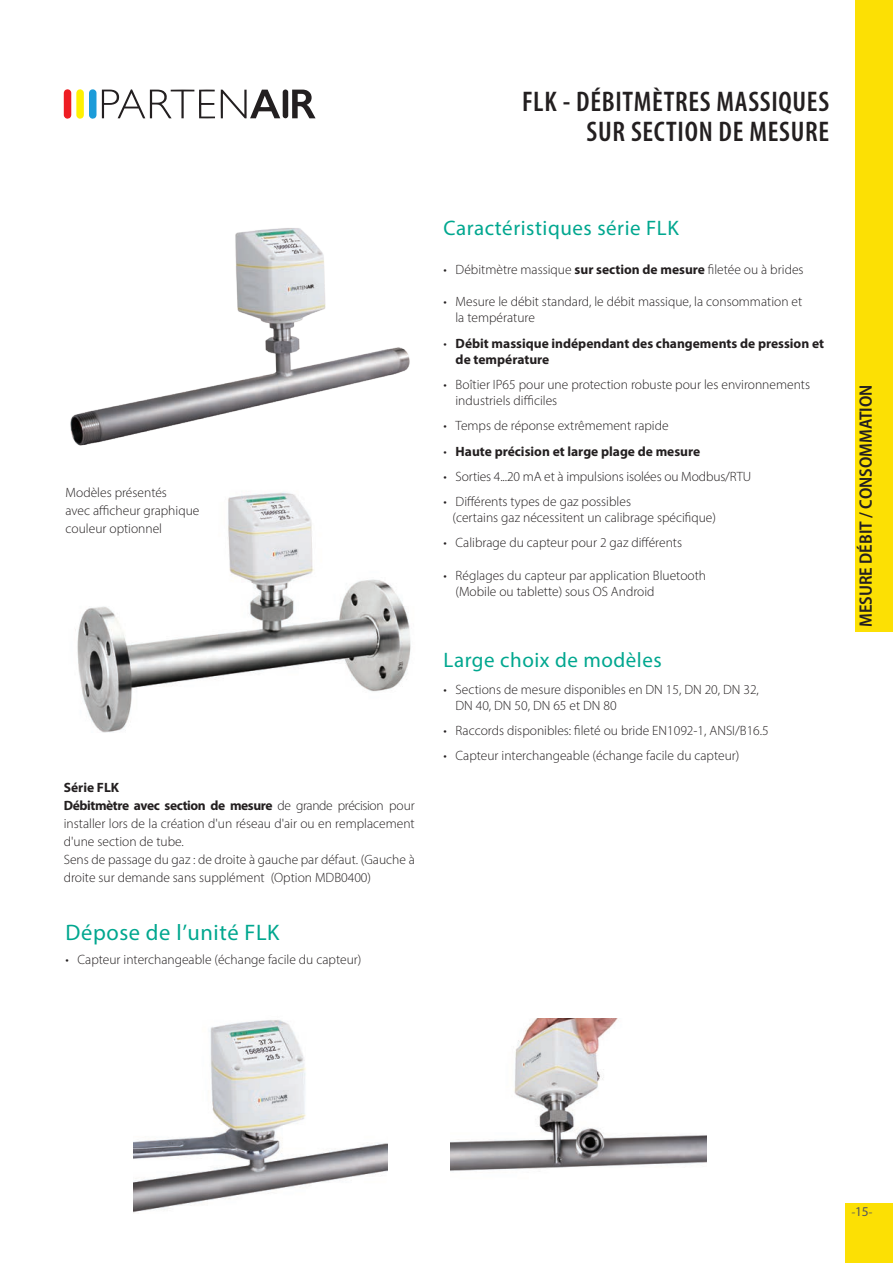
<style>
.page{position:relative;width:893px;height:1263px;background:#fff}
.page>*{position:absolute;margin:0;border:0;box-sizing:border-box;transform-origin:0 0}
.t1{font:600 condensed 28.5px/30px "Myriad Pro";letter-spacing:.025em;color:#231f20;text-align:right}
.t2{font:22.5px "Myriad Pro";letter-spacing:.025em;color:#00a78f}
.t3{font:21px "Myriad Pro";letter-spacing:.025em;color:#00a78f}
.t4{font:600 semi-condensed 18px "Myriad Pro";color:#231f20}
.t5{font:300 13.5px/16.2px "Myriad Pro";color:#231f20}
.t6{font:700 13.5px "Myriad Pro";color:#231f20}
.t7{font:13.5px "Minion Pro";color:#57585a}
.t8{font:13.5px "Myriad Pro";color:#57585a}
.s1{font-weight:700}
.s2{font-weight:300}
</style>
<div class="page">
<svg style="left:221px;top:89px;width:94px;height:30px"></svg>
<svg style="left:64px;top:89px;width:151px;height:30px"></svg>
<div style="left:855px;top:0;width:38px;height:631px;background:#fce004"></div>
<div style="left:845px;top:1203px;width:48px;height:60px;background:#fce004"></div>
<img style="left:133px;top:1020px;width:255px;height:193px">
<img style="left:450px;top:1018px;width:257px;height:153px">
<img style="left:75px;top:492px;width:336px;height:241px">
<img style="left:70px;top:228px;width:340px;height:218px">
<p class="t1" style="left:522px;top:86px;width:309px">FLK - DÉBITMÈTRES MASSIQUES<br>SUR SECTION DE MESURE</p>
<p class="t5" style="left:66px;top:484px;width:103px">Modèles présentés</p>
<p class="t5" style="left:66px;top:502px;width:135px">avec afficheur graphique</p>
<p class="t5" style="left:66px;top:520px;width:98px">couleur optionnel</p>
<p class="t6" style="left:64px;top:778px;width:57px">Série FLK</p>
<p class="t5" style="left:64px;top:796px;width:353px;line-height:18px;text-align:justify"><span class="s1">Débitmètre avec section de mesure</span> de grande précision pour installer lors de la création d'un réseau d'air ou en remplacement d'une section de tube.</p>
<p class="t5" style="left:64px;top:850px;width:353px;line-height:18px">Sens de passage du gaz : de droite à gauche par défaut. (Gauche à droite sur demande sans supplément (Option MDB0400)</p>
<p class="t2" style="left:66px;top:919px;width:215px">Dépose de l’unité FLK</p>
<p class="t5" style="left:66px;top:951px;width:297px">• Capteur interchangeable (échange facile du capteur)</p>
<p class="t3" style="left:444px;top:215px;width:237px">Caractéristiques série FLK</p>
<p class="t5" style="left:444px;top:261px;width:361px">• Débitmètre massique <span class="s1">sur section de mesure</span> filetée ou à brides</p>
<p class="t5" style="left:444px;top:293px;width:360px">• Mesure le débit standard, le débit massique, la consommation et</p>
<p class="t5" style="left:455px;top:310px;width:81px">la température</p>
<p class="t6" style="left:444px;top:334px;width:382px"><span class="s2">•</span> Débit massique indépendant des changements de pression et</p>
<p class="t6" style="left:456px;top:350px;width:95px">de température</p>
<p class="t5" style="left:455px;top:376px;width:356px;text-indent:-12px">• Boîtier IP65 pour une protection robuste pour les environnements industriels difficiles</p>
<p class="t5" style="left:444px;top:418px;width:226px">• Temps de réponse extrêmement rapide</p>
<p class="t6" style="left:444px;top:442px;width:258px"><span class="s2">•</span> Haute précision et large plage de mesure</p>
<p class="t5" style="left:444px;top:468px;width:309px">• Sorties 4...20 mA et à impulsions isolées ou Modbus/RTU</p>
<p class="t5" style="left:452px;top:493px;width:265px;text-indent:-9px">• Différents types de gaz possibles<br>(certains gaz nécessitent un calibrage spécifique)</p>
<p class="t5" style="left:444px;top:535px;width:240px">• Calibrage du capteur pour 2 gaz différents</p>
<p class="t5" style="left:455px;top:567px;width:252px;text-indent:-12px">• Réglages du capteur par application Bluetooth (Mobile ou tablette) sous OS Android</p>
<p class="t3" style="left:444px;top:647px;width:220px">Large choix de modèles</p>
<p class="t5" style="left:455px;top:681px;width:305px;text-indent:-12px">• Sections de mesure disponibles en DN 15, DN 20, DN 32,<br>DN 40, DN 50, DN 65 et DN 80</p>
<p class="t5" style="left:444px;top:722px;width:327px">• Raccords disponibles: fileté ou bride EN1092-1, ANSI/B16.5</p>
<p class="t5" style="left:444px;top:748px;width:297px">• Capteur interchangeable (échange facile du capteur)</p>
<h3 class="t4" style="left:855px;top:627px;width:244px;rotate:-90deg">MESURE DÉBIT / CONSOMMATION</h3>
<p class="t8" style="left:855px;top:1203px;width:15px">15</p>
<p class="t7" style="left:851px;top:1202px;width:23px">- -</p>
</div>
